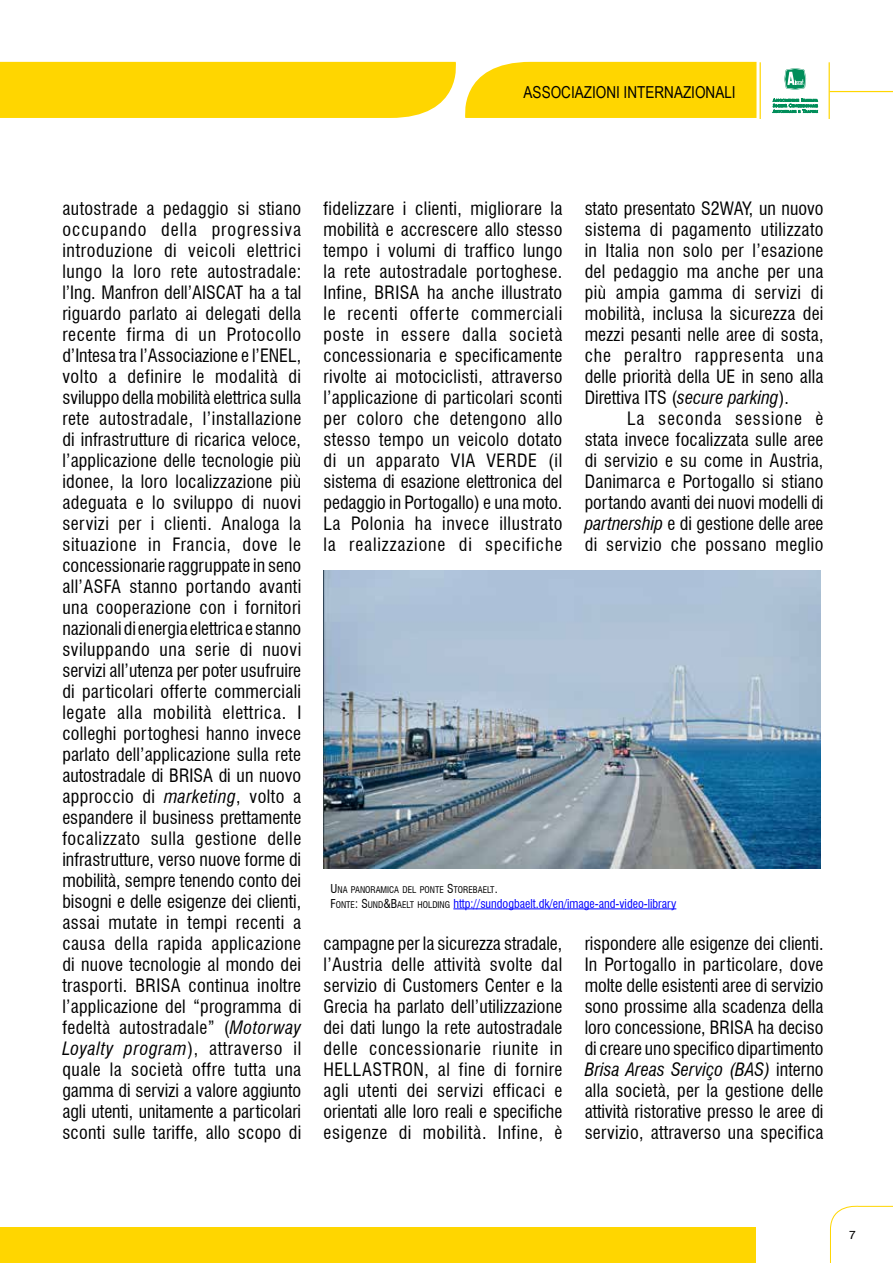
<style>
.page{position:relative;width:893px;height:1263px;background:#fff}
.page>*{position:absolute;margin:0;border:0;box-sizing:border-box;transform-origin:0 0}
.t1{font:condensed 18px/21px "Swiss 721 BT";letter-spacing:.015em;color:#000;text-align:justify}
.t2{font:16.5px "Arial Narrow";color:#000}
.t3{font:condensed 12px "Swiss 721 BT";color:#00f}
.t4{font:12px "Swiss 721 BT";color:#000}
.t5{font:condensed 9px "Swiss 721 BT";color:#000}
.s1{font-style:italic}
.s2{font-size:12px}
.s3{color:#000}
.s4{font-size:9px;color:#000}
</style>
<div class="page">
<svg style="left:830px;top:1205px;width:63px;height:58px"></svg>
<div style="left:0;top:1227px;width:755px;height:36px;background:#ffd600"></div>
<svg style="left:772px;top:98px;width:46px;height:15px"></svg>
<svg style="left:784px;top:68px;width:23px;height:22px"></svg>
<hr style="left:829px;top:62px;width:1px;height:57px;background:#ffd600">
<hr style="left:760px;top:62px;width:1px;height:57px;background:#ffd600">
<hr style="left:830px;top:91px;width:63px;height:1px;background:#ffd600">
<div style="left:0;top:62px;width:756px;height:56px;background:#ffd600"></div>
<img style="left:323px;top:571px;width:498px;height:298px">
<hr style="left:453px;top:908px;width:223px;height:1px;background:#00f">
<p class="t2" style="left:524px;top:80px;width:214px">ASSOCIAZIONI INTERNAZIONALI</p>
<p class="t1" style="left:62px;top:198px;width:240px">autostrade a pedaggio si stiano occupando della progressiva introduzione di veicoli elettrici lungo la loro rete autostradale: l’Ing. Manfron dell’AISCAT ha a tal riguardo parlato ai delegati della recente firma di un Protocollo d’Intesa tra l’Associazione e l’ENEL, volto a definire le modalità di sviluppo della mobilità elettrica sulla rete autostradale, l’installazione di infrastrutture di ricarica veloce, l’applicazione delle tecnologie più idonee, la loro localizzazione più adeguata e lo sviluppo di nuovi servizi per i clienti. Analoga la situazione in Francia, dove le concessionarie raggruppate in seno all’ASFA stanno portando avanti una cooperazione con i fornitori nazionali di energia elettrica e stanno sviluppando una serie di nuovi servizi all’utenza per poter usufruire di particolari offerte commerciali legate alla mobilità elettrica. I colleghi portoghesi hanno invece parlato dell’applicazione sulla rete autostradale di BRISA di un nuovo approccio di <span class="s1">marketing</span>, volto a espandere il business prettamente focalizzato sulla gestione delle infrastrutture, verso nuove forme di mobilità, sempre tenendo conto dei bisogni e delle esigenze dei clienti, assai mutate in tempi recenti a causa della rapida applicazione di nuove tecnologie al mondo dei trasporti. BRISA continua inoltre l’applicazione del “programma di fedeltà autostradale” (<span class="s1">Motorway Loyalty program</span>), attraverso il quale la società offre tutta una gamma di servizi a valore aggiunto agli utenti, unitamente a particolari sconti sulle tariffe, allo scopo di</p>
<p class="t1" style="left:323px;top:198px;width:240px">fidelizzare i clienti, migliorare la mobilità e accrescere allo stesso tempo i volumi di traffico lungo la rete autostradale portoghese.<br>Infine, BRISA ha anche illustrato le recenti offerte commerciali poste in essere dalla società concessionaria e specificamente rivolte ai motociclisti, attraverso l’applicazione di particolari sconti per coloro che detengono allo stesso tempo un veicolo dotato di un apparato VIA VERDE (il sistema di esazione elettronica del pedaggio in Portogallo) e una moto.<br>La Polonia ha invece illustrato la realizzazione di specifiche</p>
<p class="t1" style="left:585px;top:198px;width:240px">stato presentato S2WAY, un nuovo sistema di pagamento utilizzato in Italia non solo per l’esazione del pedaggio ma anche per una più ampia gamma di servizi di mobilità, inclusa la sicurezza dei mezzi pesanti nelle aree di sosta, che peraltro rappresenta una delle priorità della UE in seno alla Direttiva ITS (<span class="s1">secure parking</span>).</p>
<p class="t1" style="left:585px;top:408px;width:240px;text-indent:43px">La seconda sessione è stata invece focalizzata sulle aree di servizio e su come in Austria, Danimarca e Portogallo si stiano portando avanti dei nuovi modelli di <span class="s1">partnership</span> e di gestione delle aree di servizio che possano meglio</p>
<p class="t5" style="left:331px;top:885px;width:169px"><span class="s2">U</span> NA PANORAMICA DEL PONTE <span class="s2">S</span>TOREBAELT<span class="s2">.</span></p>
<p class="t3" style="left:331px;top:896px;width:347px"><span class="s3">F</span><span class="s4">ONTE</span><span class="s3">: S</span><span class="s4">UND</span><span class="s3">&amp;B</span><span class="s4">AELT HOLDING</span> http://sundogbaelt.dk/en/image-and-video-library</p>
<p class="t1" style="left:323px;top:933px;width:240px">campagne per la sicurezza stradale, l’Austria delle attività svolte dal servizio di Customers Center e la Grecia ha parlato dell’utilizzazione dei dati lungo la rete autostradale delle concessionarie riunite in HELLASTRON, al fine di fornire agli utenti dei servizi efficaci e orientati alle loro reali e specifiche esigenze di mobilità. Infine, è</p>
<p class="t1" style="left:585px;top:933px;width:240px">rispondere alle esigenze dei clienti.<br>In Portogallo in particolare, dove molte delle esistenti aree di servizio sono prossime alla scadenza della loro concessione, BRISA ha deciso di creare uno specifico dipartimento <span class="s1">Brisa Areas Serviço (BAS)</span> interno alla società, per la gestione delle attività ristorative presso le aree di servizio, attraverso una specifica</p>
<p class="t4" style="left:849px;top:1227px;width:8px">7</p>
</div>
